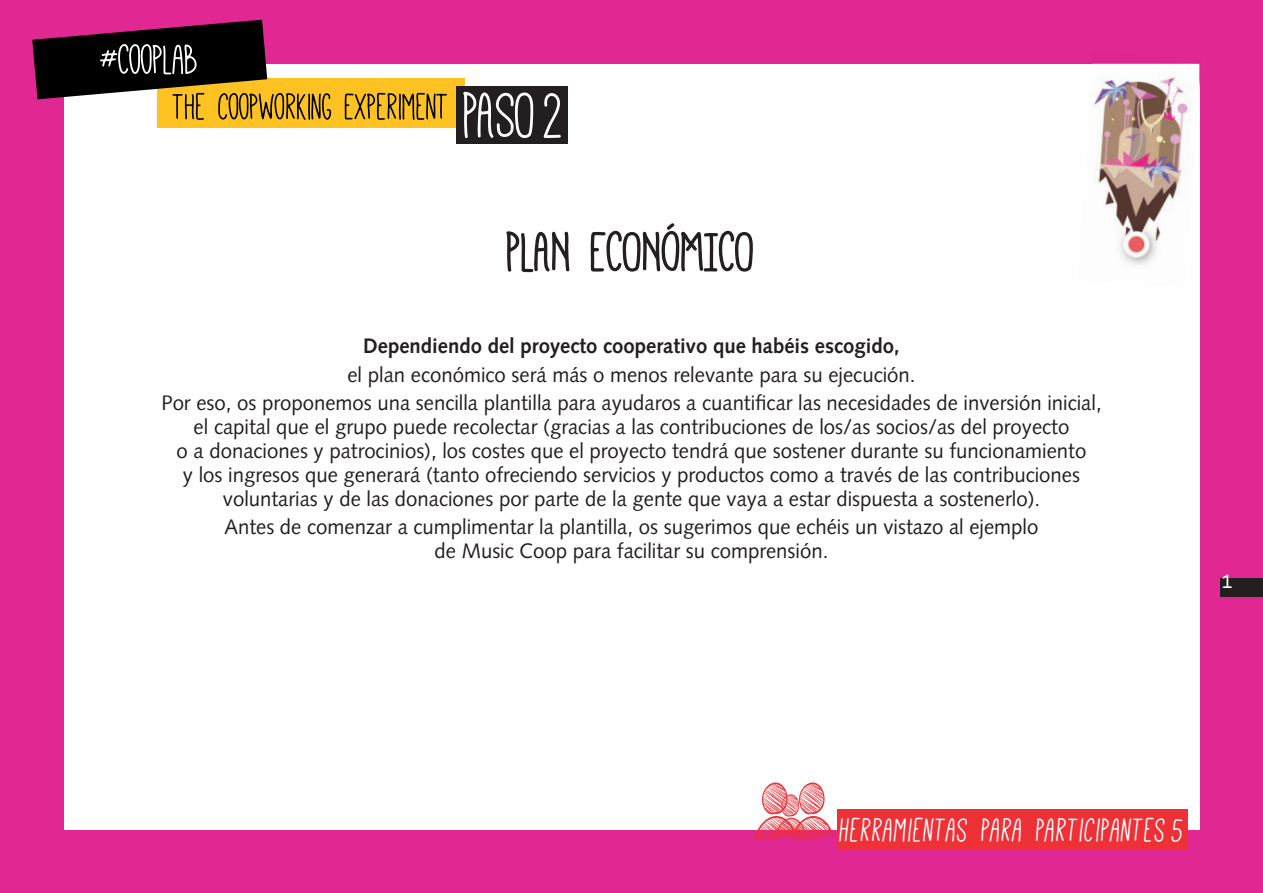
<style>
.page{position:relative;width:1263px;height:893px;background:#e12791}
.page>*{position:absolute;margin:0;border:0;box-sizing:border-box;transform-origin:0 0}
.t1{font:72px "Mathlete Bulky";color:#fff}
.t2{font:61.5px "Mathlete Skinny";color:#231f20;scale:1.06 1}
.t3{font:36.6px "Mathlete Bulky Slant";letter-spacing:.04em;color:#fff}
.t4{font:22.5px "Courier Prime Code";color:#fff}
.t5{font:21px/24px "Syntax LT Std";color:#231f20;text-align:center}
.t6{font:700 21px "Syntax LT Std";color:#231f20}
</style>
<div class="page">
<div style="left:64px;top:64px;width:1135px;height:765px;background:#fff"></div>
<img style="left:1092px;top:63px;width:108px;height:28px">
<img style="left:1092px;top:64px;width:107px;height:201px">
<div style="left:837px;top:809px;width:350px;height:41px;background:#ee3037"></div>
<div style="left:1220px;top:578px;width:43px;height:18px;background:#231f20"></div>
<svg style="left:754px;top:782px;width:79px;height:58px"></svg>
<svg style="left:32px;top:20px;width:721px;height:253px"></svg>
<h1 class="t1" style="left:464px;top:80px;width:100px">PASO 2</h1>
<h2 class="t2" style="left:508px;top:222px;width:235px">PLAN ECONÓMICO</h2>
<p class="t6" style="left:363px;top:334px;width:538px">Dependiendo del proyecto cooperativo que habéis escogido,</p>
<p class="t5" style="left:161px;top:360px;width:942px;line-height:28.2px">el plan económico será más o menos relevante para su ejecución.<br>Por eso, os proponemos una sencilla plantilla para ayudaros a cuantificar las necesidades de inversión inicial,</p>
<p class="t5" style="left:177px;top:415px;width:911px">el capital que el grupo puede recolectar (gracias a las contribuciones de los/as socios/as del proyecto<br>o a donaciones y patrocinios), los costes que el proyecto tendrá que sostener durante su funcionamiento y los ingresos que generará (tanto ofreciendo servicios y productos como a través de las contribuciones voluntarias y de las donaciones por parte de la gente que vaya a estar dispuesta a sostenerlo).</p>
<p class="t5" style="left:224px;top:515px;width:815px">Antes de comenzar a cumplimentar la plantilla, os sugerimos que echéis un vistazo al ejemplo de Music Coop para facilitar su comprensión.</p>
<p class="t4" style="left:1220px;top:568px;width:15px">1</p>
<h3 class="t3" style="left:841px;top:812px;width:344px">HERRAMIENTAS PARA PARTICIPANTES 5</h3>
</div>
